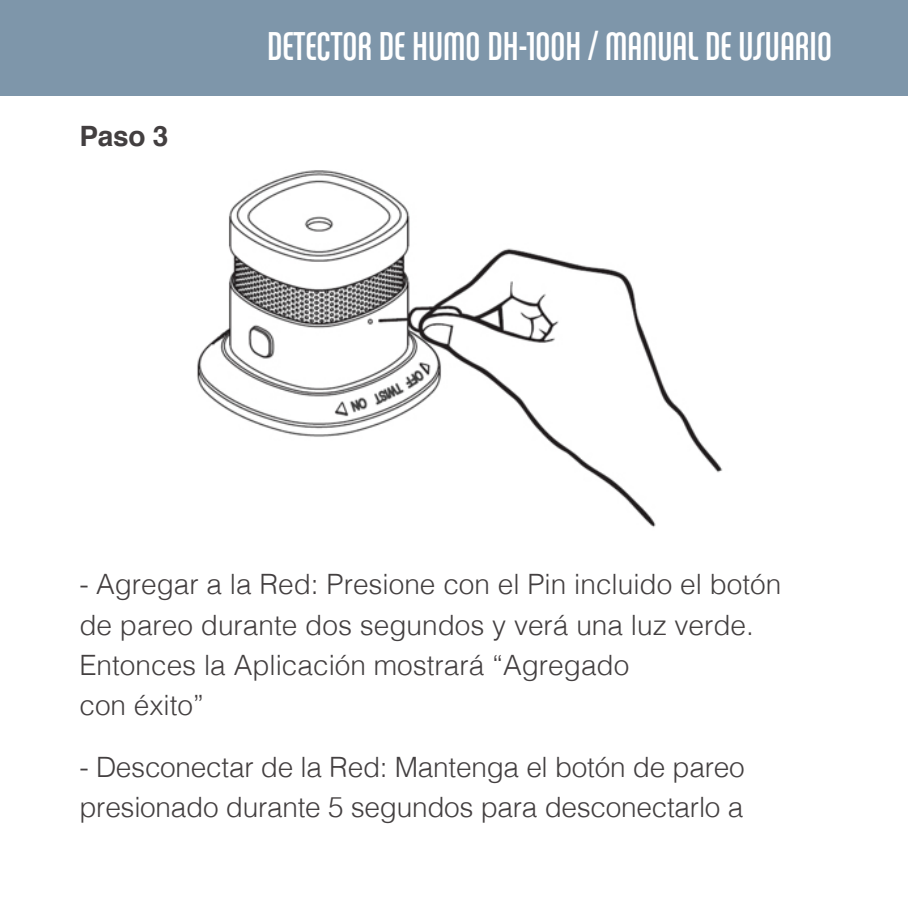
<style>
.page{position:relative;width:908px;height:908px;background:#fff}
.page>*{position:absolute;margin:0;border:0;box-sizing:border-box;transform-origin:0 0}
.t1{font:42.4px "Chalet Comprime Cologne Seventy";color:#fff}
.t2{font:300 28px/40px "Helvetica";color:#433f40}
.t3{font:700 28px "Helvetica";color:#433f40}
</style>
<div class="page">
<div style="left:0;top:0;width:907px;height:95px;background:#7e96aa"></div>
<img style="left:197px;top:170px;width:526px;height:358px">
<p class="t3" style="left:79px;top:113px;width:90px">Paso 3</p>
<h1 class="t1" style="left:267px;top:22px;width:563px">DETECTOR DE HUMO DH-100H / MANUAL DE USUARIO</h1>
<p class="t2" style="left:79px;top:562px;width:703px">- Agregar a la Red: Presione con el Pin incluido el botón de pareo durante dos segundos y verá una luz verde.<br>Entonces la Aplicación mostrará “Agregado<br>con éxito”</p>
<p class="t2" style="left:79px;top:745px;width:666px">- Desconectar de la Red: Mantenga el botón de pareo presionado durante 5 segundos para desconectarlo a</p>
</div>
